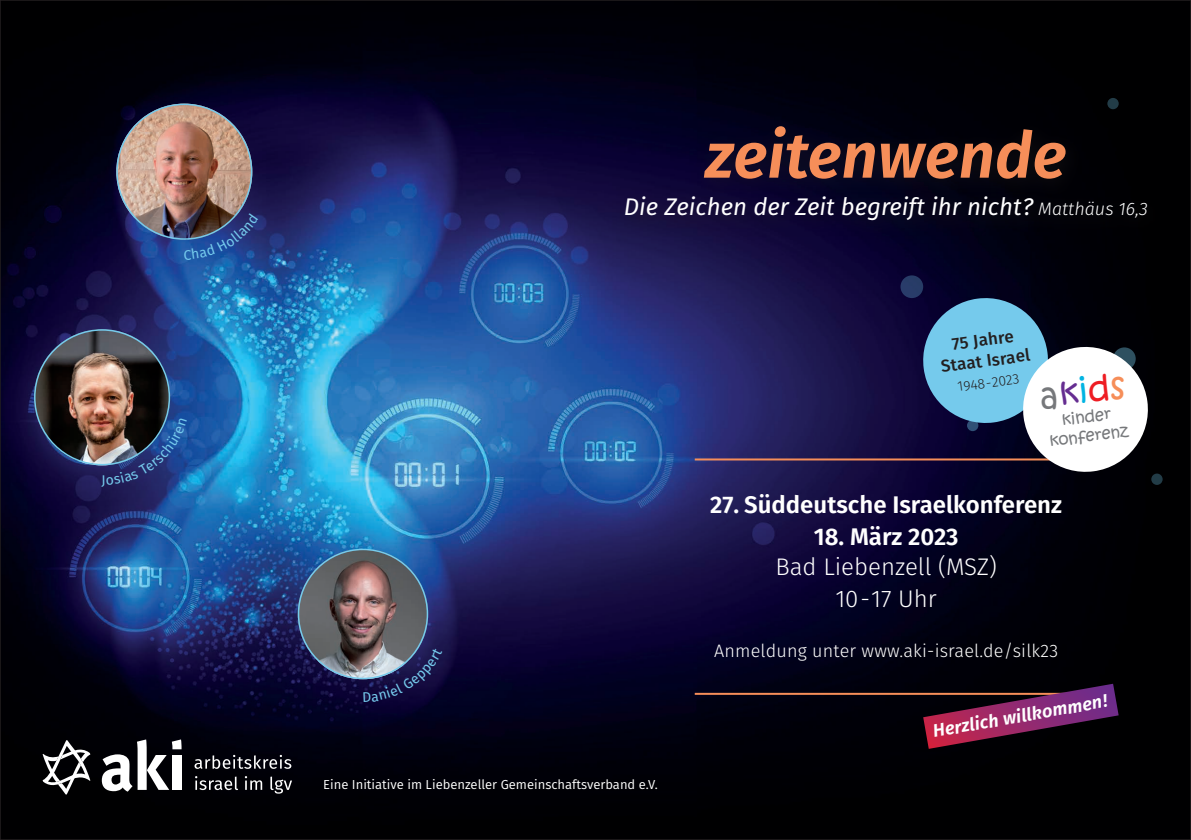
<style>
.page{position:relative;width:1191px;height:840px;background:#fff}
.page>*{position:absolute;margin:0;border:0;box-sizing:border-box;transform-origin:0 0}
.t1{font:italic 600 64px "Fira Sans";color:#f68e59}
.t2{font:34px "Kristen ITC";color:#76787b}
.t3{font:italic 24px "Fira Sans";color:#fff}
.t4{font:600 24px "Fira Sans";color:#fff}
.t5{font:300 24px/32px "Fira Sans";color:#fff;text-align:center}
.t6{font:300 18px "Fira Sans";letter-spacing:.01em;color:#fff}
.t7{font:italic 600 18px "Fira Sans";color:#fff}
.t8{font:500 17px/21px "Fira Sans";color:#231f20;text-align:center}
.t9{font:16px/19.2px "Kristen ITC";color:#76787b;text-align:center}
.t10{font:300 14px "Fira Sans";color:#231f20}
.t11{font:13px "Fira Sans";color:#fff}
.s1{font-weight:300;font-size:18px}
.s2{color:#652d91}
.s3{color:#02b4e2}
.s4{color:#ee1d23}
.s5{color:#f68e59}
</style>
<div class="page">
<img style="left:2px;top:2px;width:1187px;height:835px">
<svg style="left:194px;top:754px;width:97px;height:14px"></svg>
<svg style="left:195px;top:775px;width:43px;height:14px"></svg>
<svg style="left:245px;top:775px;width:17px;height:14px"></svg>
<svg style="left:270px;top:776px;width:22px;height:17px"></svg>
<svg style="left:102px;top:739px;width:79px;height:52px"></svg>
<svg style="left:42px;top:739px;width:49px;height:55px"></svg>
<hr style="left:694px;top:458px;width:383px;height:2px;background:#f68e59">
<hr style="left:694px;top:692px;width:383px;height:2px;background:#f68e59">
<svg style="left:923px;top:683px;width:195px;height:65px;background:#4e1638"></svg>
<div style="left:689px;top:113px;width:397px;height:88px;background:#231f20;opacity:.5"></div>
<div style="left:611px;top:183px;width:556px;height:59px;background:#231f20;opacity:.75"></div>
<img style="left:116px;top:103px;width:136px;height:137px;border-radius:68px">
<img style="left:34px;top:329px;width:136px;height:136px;border-radius:68px">
<img style="left:298px;top:549px;width:130px;height:129px">
<div style="left:900px;top:275px;width:23px;height:23px;background:#283c68;border-radius:50%"></div>
<div style="left:1151px;top:473px;width:11px;height:11px;background:#223c47;border-radius:50%"></div>
<div style="left:1107px;top:98px;width:11px;height:11px;background:#223c47;border-radius:50%"></div>
<svg style="left:919px;top:294px;width:232px;height:181px"></svg>
<svg style="left:184px;top:213px;width:74px;height:47px;background:#2c4077"></svg>
<img style="left:102px;top:418px;width:85px;height:69px">
<svg style="left:363px;top:647px;width:80px;height:54px;background:#3e3b62"></svg>
<h1 class="t1" style="left:705px;top:103px;width:362px">zeitenwende</h1>
<h3 class="t3" style="left:624px;top:188px;width:525px">Die Zeichen der Zeit begreift ihr nicht? <span class="s1">Matthäus 16,3</span></h3>
<h3 class="t8" style="left:936px;top:334px;width:91px;rotate:-8deg">75 Jahre<br>Staat Israel</h3>
<p class="t10" style="left:956px;top:376px;width:64px;rotate:-8deg">1948-2023</p>
<h2 class="t2" style="left:1037px;top:374px;width:88px;rotate:-7deg">a<span class="s2">k</span><span class="s3">i</span><span class="s4">d</span><span class="s5">s</span></h2>
<p class="t9" style="left:1046px;top:412px;width:81px;rotate:-7deg">kinder konferenz</p>
<p class="t11" style="left:323px;top:774px;width:336px">Eine Initiative im Liebenzeller Gemeinschaftsverband e.V.</p>
<h3 class="t4" style="left:710px;top:484px;width:353px">27. Süddeutsche Israelkonferenz</h3>
<h3 class="t4" style="left:813px;top:516px;width:146px">18. März 2023</h3>
<h3 class="t5" style="left:775px;top:550px;width:223px">Bad Liebenzell (MSZ)<br>10 -17 Uhr</h3>
<h3 class="t6" style="left:714px;top:637px;width:345px">Anmeldung unter www.aki-israel.de/silk23</h3>
<h3 class="t7" style="left:930px;top:716px;width:178px;rotate:-10deg">Herzlich willkommen!</h3>
</div>
